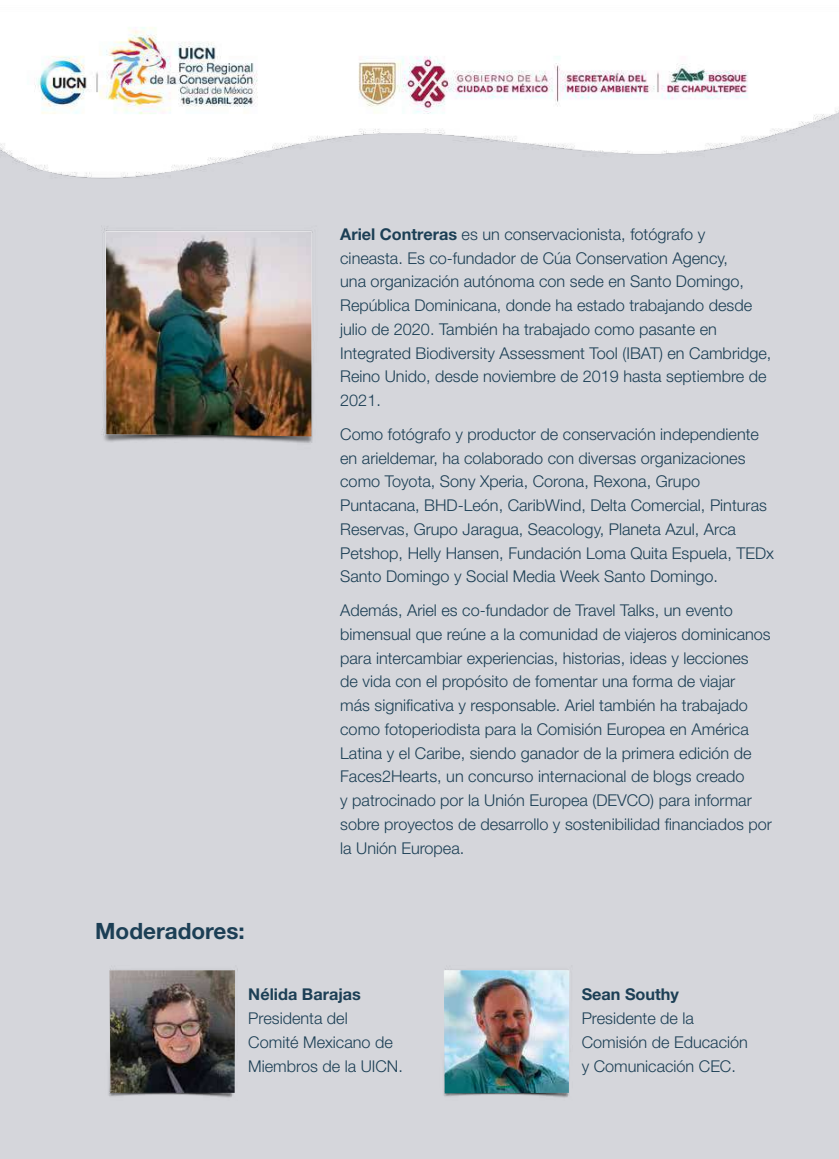
<style>
.page{position:relative;width:839px;height:1159px;background:#fff}
.page>*{position:absolute;margin:0;border:0;box-sizing:border-box;transform-origin:0 0}
.t1{font:700 22.5px "Helvetica Neue LT Std";color:#1c3f55}
.t2{font:300 16.25px/23.8px "Helvetica Neue LT Std";color:#1c3f55}
.t3{font:700 16.25px "Helvetica Neue LT Std";color:#1c3f55}
.s1{font-weight:700}
</style>
<div class="page">
<div style="left:0;top:0;width:838px;height:1159px;background:#d5d6db"></div>
<img style="left:102px;top:228px;width:211px;height:215px">
<img style="left:443px;top:969px;width:126px;height:129px">
<img style="left:106px;top:232px;width:205px;height:204px">
<img style="left:443px;top:970px;width:126px;height:123px">
<img style="left:0;top:0;width:838px;height:179px">
<img style="left:108px;top:969px;width:125px;height:129px">
<img style="left:109px;top:970px;width:126px;height:123px">
<h1 class="t1" style="left:95px;top:917px;width:151px">Moderadores:</h1>
<p class="t2" style="left:340px;top:222px;width:432px"><span class="s1">Ariel Contreras</span> es un conservacionista, fotógrafo y cineasta. Es co-fundador de Cúa Conservation Agency,<br>una organización autónoma con sede en Santo Domingo, República Dominicana, donde ha estado trabajando desde julio de 2020. También ha trabajado como pasante en Integrated Biodiversity Assessment Tool (IBAT) en Cambridge, Reino Unido, desde noviembre de 2019 hasta septiembre de 2021.</p>
<p class="t2" style="left:340px;top:422px;width:435px">Como fotógrafo y productor de conservación independiente en arieldemar, ha colaborado con diversas organizaciones como Toyota, Sony Xperia, Corona, Rexona, Grupo Puntacana, BHD-León, CaribWind, Delta Comercial, Pinturas Reservas, Grupo Jaragua, Seacology, Planeta Azul, Arca Petshop, Helly Hansen, Fundación Loma Quita Espuela, TEDx Santo Domingo y Social Media Week Santo Domingo.</p>
<p class="t2" style="left:340px;top:598px;width:433px">Además, Ariel es co-fundador de Travel Talks, un evento bimensual que reúne a la comunidad de viajeros dominicanos para intercambiar experiencias, historias, ideas y lecciones<br>de vida con el propósito de fomentar una forma de viajar<br>más significativa y responsable. Ariel también ha trabajado como fotoperiodista para la Comisión Europea en América Latina y el Caribe, siendo ganador de la primera edición de Faces2Hearts, un concurso internacional de blogs creado<br>y patrocinado por la Unión Europea (DEVCO) para informar sobre proyectos de desarrollo y sostenibilidad financiados por la Unión Europea.</p>
<p class="t3" style="left:248px;top:984px;width:114px">Nélida Barajas</p>
<p class="t2" style="left:248px;top:1006px;width:156px">Presidenta del<br>Comité Mexicano de<br>Miembros de la UICN.</p>
<p class="t3" style="left:581px;top:984px;width:99px">Sean Southy</p>
<p class="t2" style="left:581px;top:1006px;width:168px">Presidente de la<br>Comisión de Educación y Comunicación CEC.</p>
</div>
